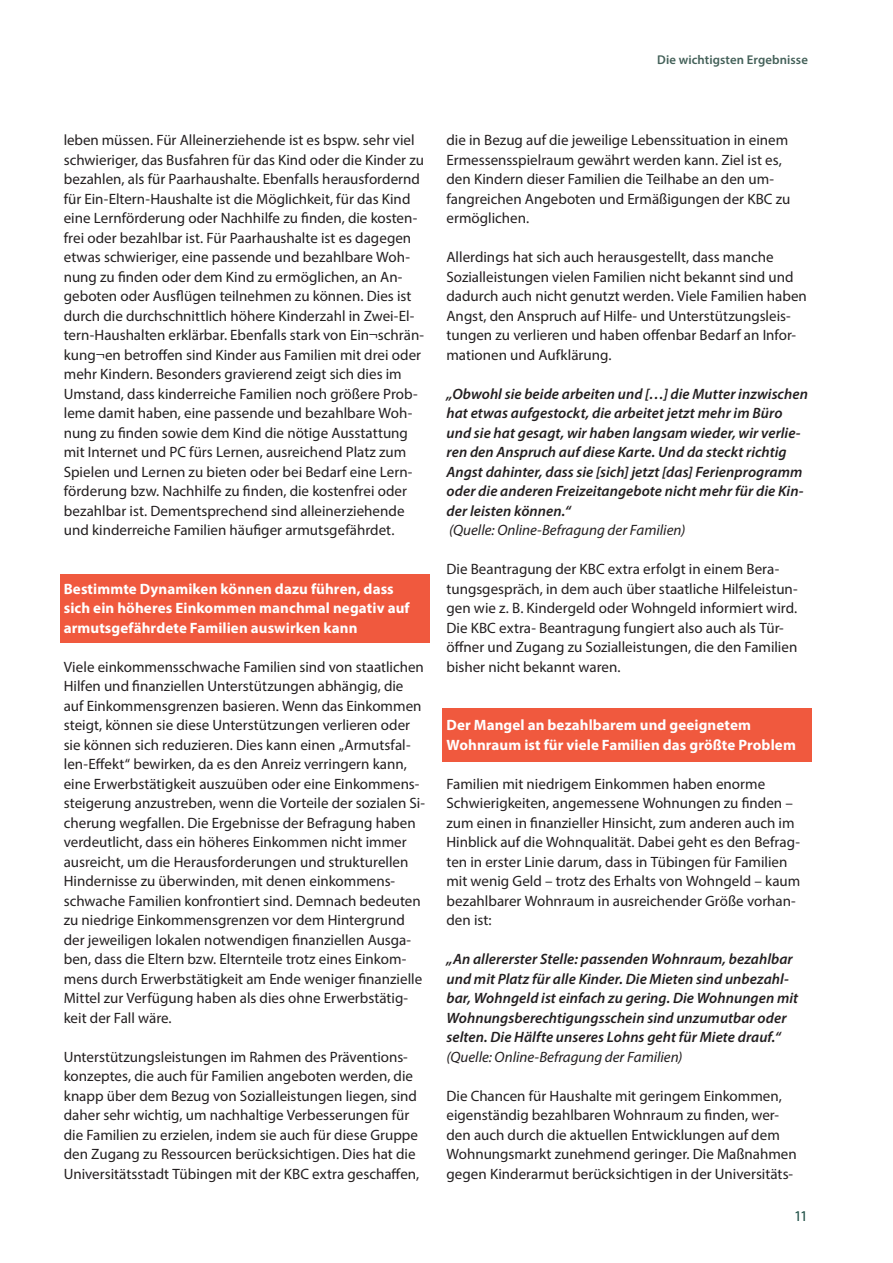
<style>
.page{position:relative;width:893px;height:1263px;background:#fff}
.page>*{position:absolute;margin:0;border:0;box-sizing:border-box;transform-origin:0 0}
.t1{font:15px/19.5px "Myriad Pro";color:#231f20}
.t2{font:italic 600 15px/19.5px "Myriad Pro";letter-spacing:.005em;color:#231f20}
.t3{font:700 15px/19.5px "Myriad Pro";letter-spacing:.005em;color:#fff}
.t4{font:italic 15px "Myriad Pro";color:#231f20}
.t5{font:15px "Myriad Pro";color:#17493f}
.t6{font:600 12.75px "Myriad Pro";letter-spacing:.01em;color:#436058}
</style>
<div class="page">
<div style="left:442px;top:709px;width:370px;height:53px;background:#f0593e"></div>
<div style="left:60px;top:574px;width:369px;height:68px;background:#f0593e"></div>
<p class="t6" style="left:657px;top:51px;width:152px">Die wichtigsten Ergebnisse</p>
<p class="t1" style="left:64px;top:130px;width:362px">leben müssen. Für Alleinerziehende ist es bspw. sehr viel schwieriger, das Busfahren für das Kind oder die Kinder zu bezahlen, als für Paarhaushalte. Ebenfalls herausfordernd für Ein-Eltern-Haushalte ist die Möglichkeit, für das Kind eine Lernförderung oder Nachhilfe zu finden, die kosten&shy;frei oder bezahlbar ist. Für Paarhaushalte ist es dagegen etwas schwieriger, eine passende und bezahlbare Woh&shy;nung zu finden oder dem Kind zu ermöglichen, an An&shy;geboten oder Ausflügen teilnehmen zu können. Dies ist durch die durchschnittlich höhere Kinderzahl in Zwei-El&shy;tern-Haushalten erklärbar. Ebenfalls stark von Ein¬schrän&shy;kung¬en betroffen sind Kinder aus Familien mit drei oder mehr Kindern. Besonders gravierend zeigt sich dies im Umstand, dass kinderreiche Familien noch größere Prob&shy;leme damit haben, eine passende und bezahlbare Woh&shy;nung zu finden sowie dem Kind die nötige Ausstattung mit Internet und PC fürs Lernen, ausreichend Platz zum Spielen und Lernen zu bieten oder bei Bedarf eine Lern&shy;förderung bzw. Nachhilfe zu finden, die kostenfrei oder bezahlbar ist. Dementsprechend sind alleinerziehende und kinderreiche Familien häufiger armutsgefährdet.</p>
<p class="t3" style="left:64px;top:578px;width:347px">Bestimmte Dynamiken können dazu führen, dass sich ein höheres Einkommen manchmal negativ auf armutsgefährdete Familien auswirken kann</p>
<p class="t1" style="left:64px;top:657px;width:363px">Viele einkommensschwache Familien sind von staatlichen Hilfen und finanziellen Unterstützungen abhängig, die auf Einkommensgrenzen basieren. Wenn das Einkommen steigt, können sie diese Unterstützungen verlieren oder sie können sich reduzieren. Dies kann einen „Armutsfal&shy;len-Effekt“ bewirken, da es den Anreiz verringern kann, eine Erwerbstätigkeit auszuüben oder eine Einkommens&shy;steigerung anzustreben, wenn die Vorteile der sozialen Si&shy;cherung wegfallen. Die Ergebnisse der Befragung haben verdeutlicht, dass ein höheres Einkommen nicht immer ausreicht, um die Herausforderungen und strukturellen Hindernisse zu überwinden, mit denen einkommens&shy;schwache Familien konfrontiert sind. Demnach bedeuten zu niedrige Einkommensgrenzen vor dem Hintergrund der jeweiligen lokalen notwendigen finanziellen Ausga&shy;ben, dass die Eltern bzw. Elternteile trotz eines Einkom&shy;mens durch Erwerbstätigkeit am Ende weniger finanzielle Mittel zur Verfügung haben als dies ohne Erwerbstätig&shy;keit der Fall wäre.</p>
<p class="t1" style="left:64px;top:1047px;width:357px">Unterstützungsleistungen im Rahmen des Präventions&shy;konzeptes, die auch für Familien angeboten werden, die knapp über dem Bezug von Sozialleistungen liegen, sind daher sehr wichtig, um nachhaltige Verbesserungen für die Familien zu erzielen, indem sie auch für diese Gruppe den Zugang zu Ressourcen berücksichtigen. Dies hat die Universitätsstadt Tübingen mit der KBC extra geschaffen,</p>
<p class="t1" style="left:446px;top:130px;width:345px">die in Bezug auf die jeweilige Lebenssituation in einem Ermessensspielraum gewährt werden kann. Ziel ist es, den Kindern dieser Familien die Teilhabe an den um&shy;fangreichen Angeboten und Ermäßigungen der KBC zu ermöglichen.</p>
<p class="t1" style="left:446px;top:247px;width:362px">Allerdings hat sich auch herausgestellt, dass manche Sozialleistungen vielen Familien nicht bekannt sind und dadurch auch nicht genutzt werden. Viele Familien haben Angst, den Anspruch auf Hilfe- und Unterstützungsleis&shy;tungen zu verlieren und haben offenbar Bedarf an Infor&shy;mationen und Aufklärung.</p>
<p class="t2" style="left:446px;top:384px;width:363px">„Obwohl sie beide arbeiten und […] die Mutter inzwischen hat etwas aufgestockt, die arbeitet jetzt mehr im Büro und sie hat gesagt, wir haben langsam wieder, wir verlie&shy;ren den Anspruch auf diese Karte. Und da steckt richtig Angst dahinter, dass sie [sich] jetzt [das] Ferienprogramm oder die anderen Freizeitangebote nicht mehr für die Kin&shy;der leisten können.“</p>
<p class="t4" style="left:449px;top:521px;width:238px">(Quelle: Online-Befragung der Familien)</p>
<p class="t1" style="left:446px;top:559px;width:353px">Die Beantragung der KBC extra erfolgt in einem Bera&shy;tungsgespräch, in dem auch über staatliche Hilfeleistun&shy;gen wie z. B. Kindergeld oder Wohngeld informiert wird.<br>Die KBC extra- Beantragung fungiert also auch als Tür&shy;öffner und Zugang zu Sozialleistungen, die den Familien bisher nicht bekannt waren.</p>
<p class="t3" style="left:446px;top:715px;width:351px">Der Mangel an bezahlbarem und geeignetem<br>Wohnraum ist für viele Familien das größte Problem</p>
<p class="t1" style="left:446px;top:774px;width:355px">Familien mit niedrigem Einkommen haben enorme Schwierigkeiten, angemessene Wohnungen zu finden – zum einen in finanzieller Hinsicht, zum anderen auch im Hinblick auf die Wohnqualität. Dabei geht es den Befrag&shy;ten in erster Linie darum, dass in Tübingen für Familien mit wenig Geld – trotz des Erhalts von Wohngeld – kaum bezahlbarer Wohnraum in ausreichender Größe vorhan&shy;den ist:</p>
<p class="t2" style="left:446px;top:949px;width:353px">„An allererster Stelle: passenden Wohnraum, bezahlbar und mit Platz für alle Kinder. Die Mieten sind unbezahl&shy;bar, Wohngeld ist einfach zu gering. Die Wohnungen mit Wohnungsberechtigungsschein sind unzumutbar oder selten. Die Hälfte unseres Lohns geht für Miete drauf.“</p>
<p class="t4" style="left:446px;top:1047px;width:238px">(Quelle: Online-Befragung der Familien)</p>
<p class="t1" style="left:446px;top:1086px;width:352px">Die Chancen für Haushalte mit geringem Einkommen, eigenständig bezahlbaren Wohnraum zu finden, wer&shy;den auch durch die aktuellen Entwicklungen auf dem Wohnungsmarkt zunehmend geringer. Die Maßnahmen gegen Kinderarmut berücksichtigen in der Universitäts-</p>
<p class="t5" style="left:794px;top:1207px;width:15px">11</p>
</div>
